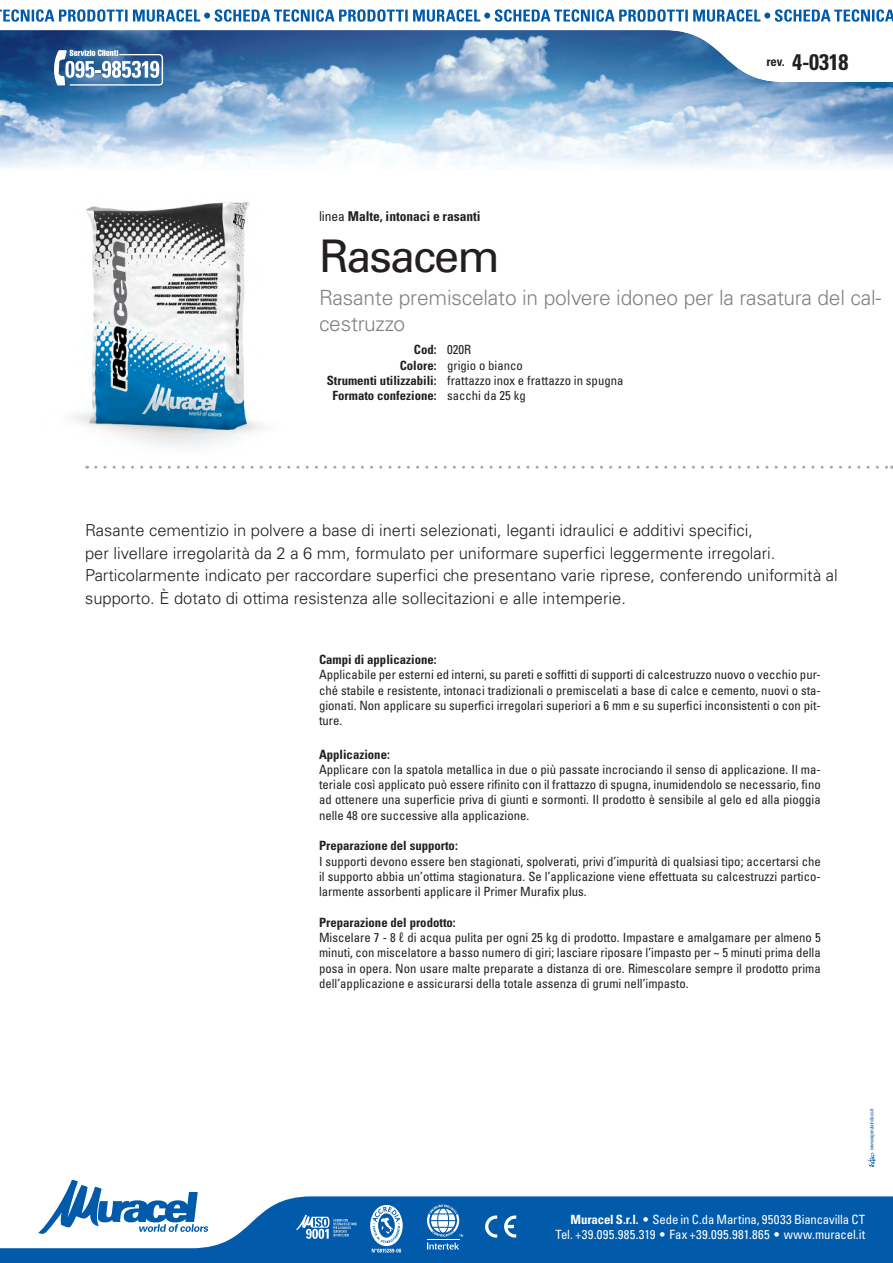
<style>
.page{position:relative;width:893px;height:1263px;background:#fff}
.page>*{position:absolute;margin:0;border:0;box-sizing:border-box;transform-origin:0 0}
.Linea{font:45px "Univers LT Std";letter-spacing:-.04em;color:#231f20}
.Revisione{font:700 condensed 22.5px "Univers LT Std";color:#231f20}
.Linea-2{font:300 21px/25.2px "Univers LT Std";letter-spacing:-.01em;color:#808285}
.Descrizione_estesa{font:300 16.5px/22.5px "Univers LT Std";color:#231f20}
.Linea-3{font:700 condensed 13.5px "Univers LT Std";letter-spacing:-.005em;color:#231f20}
.Testo_prima_pagina{font:condensed 12.75px/15.3px "Univers LT Std";color:#231f20;text-align:justify}
.t1{font:condensed 12.75px/15.3px "Univers LT Std";color:#fff;text-align:right}
.Codice{font:condensed 12.75px "Univers LT Std";color:#231f20}
.Testo_prima_pagina-2{font:700 condensed 12.75px "Univers LT Std";color:#231f20}
.Codice-2{font:700 condensed 12.75px "Univers LT Std";color:#231f20}
.Titolo_prima_pagina{font:700 condensed 12.75px "Univers LT Std";color:#231f20}
.t2{font:condensed 5.25px "Univers LT Std";letter-spacing:-.05em;color:#015aaa}
.s1{font-weight:400}
.s2{font-weight:700}
.s3{font-stretch:normal}
</style>
<div class="page">
<img style="left:0;top:82px;width:893px;height:86px">
<svg style="left:64px;top:1179px;width:134px;height:17px"></svg>
<svg style="left:0;top:1196px;width:893px;height:67px;fill:#015aaa"></svg>
<svg style="left:485px;top:1215px;width:31px;height:22px"></svg>
<svg style="left:296px;top:1215px;width:61px;height:24px"></svg>
<svg style="left:51px;top:82px;width:112px;height:4px"></svg>
<svg style="left:867px;top:1153px;width:9px;height:14px"></svg>
<svg style="left:370px;top:1205px;width:33px;height:47px"></svg>
<svg style="left:427px;top:1204px;width:36px;height:45px"></svg>
<svg style="left:0;top:30px;width:777px;height:52px;background:#5782b0"></svg>
<svg style="left:0;top:9px;width:893px;height:13px"></svg>
<svg style="left:96px;top:466px;width:797px;height:3px"></svg>
<img style="left:73px;top:202px;width:192px;height:244px">
<p class="Codice-2" style="left:766px;top:54px;width:20px">rev.</p>
<p class="Revisione" style="left:792px;top:48px;width:58px">4-0318</p>
<p class="Linea-3" style="left:319px;top:208px;width:163px"><span class="s1">linea</span> Malte, intonaci e rasanti</p>
<p class="Linea" style="left:319px;top:229px;width:182px">Rasacem</p>
<p class="Linea-2" style="left:319px;top:285px;width:564px">Rasante premiscelato in polvere idoneo per la rasatura del cal&shy;cestruzzo</p>
<p class="Codice-2" style="left:414px;top:342px;width:59px">Cod: <span class="s1">020R</span></p>
<p class="Codice" style="left:400px;top:357px;width:125px"><span class="s2">Colore:</span> grigio o bianco</p>
<p class="Codice" style="left:327px;top:372px;width:298px"><span class="s2">Strumenti utilizzabili:</span> frattazzo inox e frattazzo in spugna</p>
<p class="Codice-2" style="left:332px;top:388px;width:195px">Formato confezione: <span class="s1">sacchi da 25 kg</span></p>
<p class="Descrizione_estesa" style="left:85px;top:519px;width:754px">Rasante cementizio in polvere a base di inerti selezionati, leganti idraulici e additivi specifici,<br>per livellare irregolarità da 2 a 6 mm, formulato per uniformare superfici leggermente irregolari.<br>Particolarmente indicato per raccordare superfici che presentano varie riprese, conferendo uniformità al supporto. È dotato di ottima resistenza alle sollecitazioni e alle intemperie.</p>
<p class="Titolo_prima_pagina" style="left:319px;top:652px;width:119px">Campi di applicazione:</p>
<p class="Testo_prima_pagina" style="left:319px;top:667px;width:503px">Applicabile per esterni ed interni, su pareti e soffitti di supporti di calcestruzzo nuovo o vecchio pur&shy;ché stabile e resistente, intonaci tradizionali o premiscelati a base di calce e cemento, nuovi o sta&shy;gionati. Non applicare su superfici irregolari superiori a 6 mm e su superfici inconsistenti o con pit&shy;ture.</p>
<p class="Testo_prima_pagina-2" style="left:319px;top:746px;width:72px">Applicazione:</p>
<p class="Testo_prima_pagina" style="left:319px;top:761px;width:503px">Applicare con la spatola metallica in due o più passate incrociando il senso di applicazione. Il ma&shy;teriale così applicato può essere rifinito con il frattazzo di spugna, inumidendolo se necessario, fino ad ottenere una superficie priva di giunti e sormonti. Il prodotto è sensibile al gelo ed alla pioggia nelle 48 ore successive alla applicazione.</p>
<p class="Testo_prima_pagina-2" style="left:319px;top:838px;width:140px">Preparazione del supporto:</p>
<p class="Testo_prima_pagina" style="left:319px;top:853px;width:503px">I supporti devono essere ben stagionati, spolverati, privi d’impurità di qualsiasi tipo; accertarsi che il supporto abbia un’ottima stagionatura. Se l’applicazione viene effettuata su calcestruzzi partico&shy;larmente assorbenti applicare il Primer Murafix plus.</p>
<p class="Testo_prima_pagina-2" style="left:319px;top:914px;width:138px">Preparazione del prodotto:</p>
<p class="Testo_prima_pagina" style="left:319px;top:930px;width:503px">Miscelare 7 - 8 ℓ di acqua pulita per ogni 25 kg di prodotto. Impastare e amalgamare per almeno 5 minuti, con miscelatore a basso numero di giri; lasciare riposare l’impasto per ~ 5 minuti prima della posa in opera. Non usare malte preparate a distanza di ore. Rimescolare sempre il prodotto prima dell’applicazione e assicurarsi della totale assenza di grumi nell’impasto.</p>
<p class="t2" style="left:868px;top:1150px;width:43px;rotate:-90deg">www.agenziaindaco.it</p>
<p class="t1" style="left:555px;top:1211px;width:311px"><span class="s2">Muracel S.r.l.</span> <span class="s3">•</span> Sede in C.da Martina, 95033 Biancavilla CT<br>Tel. +39.095.985.319 <span class="s3">•</span> Fax +39.095.981.865 <span class="s3">•</span> www.muracel.it</p>
</div>
